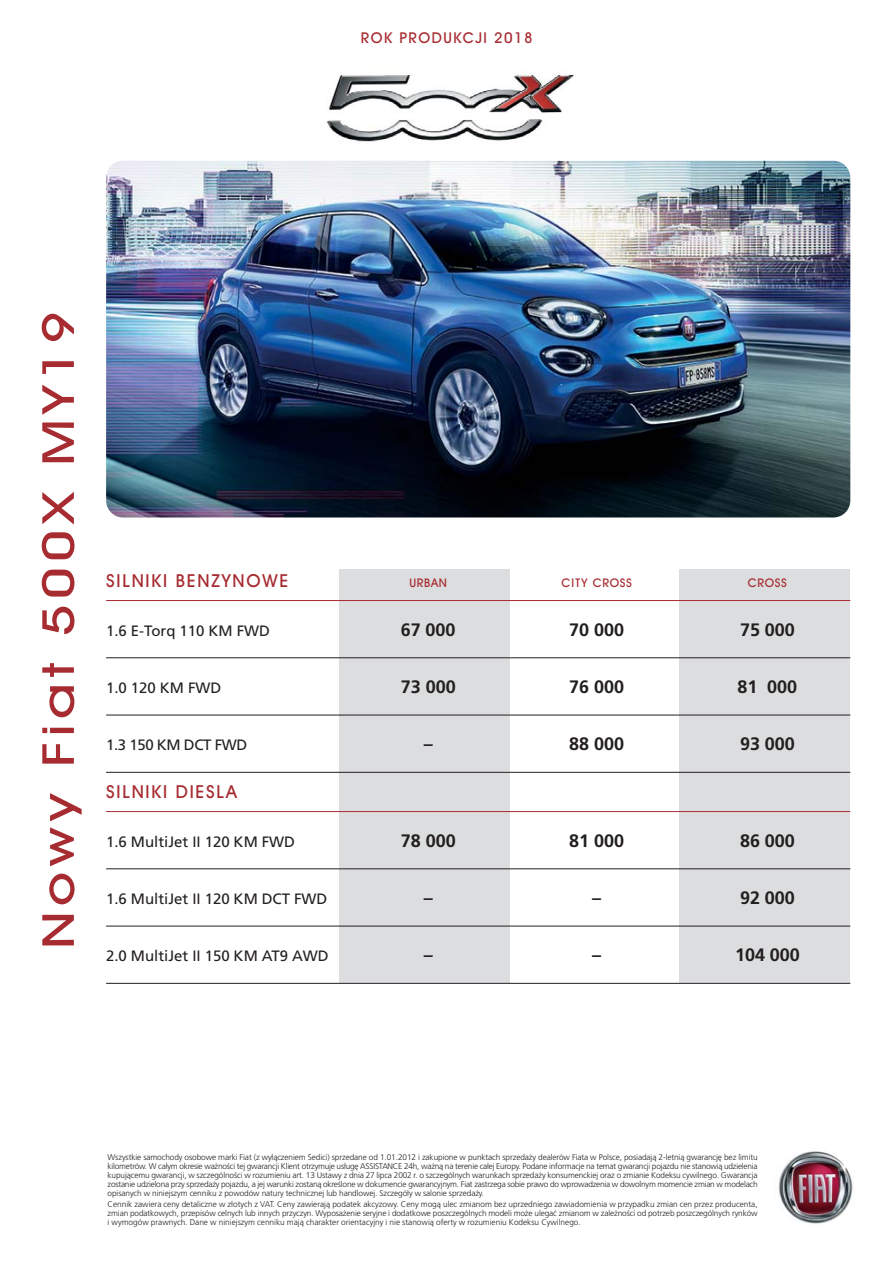
<style>
.page{position:relative;width:893px;height:1263px;background:#fff}
.page>*{position:absolute;margin:0;border:0;box-sizing:border-box;transform-origin:0 0}
.t1{font:500 44.4px "Avant Garde PL";letter-spacing:.1em;color:#a72c31;scale:1.25 1}
.t2{font:700 18px "Frutiger LT Pl";color:#231f20}
.t3{font:500 18px "Avant Garde PL";letter-spacing:.1em;color:#a72c31}
.t4{font:15px "Frutiger LT Pl";color:#231f20}
.t5{font:500 15px "Avant Garde PL";letter-spacing:.1em;color:#a72c31}
.t6{font:15px "Frutiger LT Pl";letter-spacing:-.025em;color:#231f20}
.t7{font:500 12px "Avant Garde PL";letter-spacing:.05em;color:#a72c31}
.t8{font:300 8.25px/9px "Frutiger LT Pl";letter-spacing:-.01em;color:#231f20;text-align:justify}
</style>
<div class="page">
<img style="left:106px;top:161px;width:744px;height:356px;border-radius:17px">
<img style="left:326px;top:74px;width:248px;height:68px">
<img style="left:778px;top:1151px;width:75px;height:73px">
<div style="left:339px;top:569px;width:170px;height:414px;background:#dcddde"></div>
<div style="left:680px;top:569px;width:170px;height:414px;background:#dcddde"></div>
<hr style="left:106px;top:600px;width:744px;height:1px;background:#a72c31">
<hr style="left:106px;top:657px;width:744px;height:1px;background:#231f20">
<hr style="left:106px;top:715px;width:744px;height:1px;background:#231f20">
<hr style="left:106px;top:772px;width:744px;height:1px;background:#231f20">
<hr style="left:106px;top:811px;width:744px;height:1px;background:#a72c31">
<hr style="left:106px;top:868px;width:744px;height:1px;background:#231f20">
<hr style="left:106px;top:926px;width:744px;height:1px;background:#231f20">
<hr style="left:106px;top:983px;width:744px;height:1px;background:#231f20">
<h3 class="t5" style="left:361px;top:32px;width:173px">ROK PRODUKCJI 2018</h3>
<h1 class="t1" style="left:42px;top:949px;width:511px;rotate:-90deg">Nowy Fiat 500X MY19</h1>
<h2 class="t3" style="left:106px;top:575px;width:184px">SILNIKI BENZYNOWE</h2>
<h3 class="t7" style="left:409px;top:579px;width:39px">URBAN</h3>
<h3 class="t7" style="left:561px;top:579px;width:72px">CITY CROSS</h3>
<h3 class="t7" style="left:748px;top:579px;width:41px">CROSS</h3>
<h3 class="t4" style="left:106px;top:624px;width:165px">1.6 E-Torq 110 KM FWD</h3>
<h2 class="t2" style="left:401px;top:622px;width:56px">67 000</h2>
<h2 class="t2" style="left:569px;top:622px;width:56px">70 000</h2>
<h2 class="t2" style="left:740px;top:622px;width:56px">75 000</h2>
<h3 class="t4" style="left:106px;top:682px;width:117px">1.0 120 KM FWD</h3>
<h2 class="t2" style="left:401px;top:679px;width:56px">73 000</h2>
<h2 class="t2" style="left:569px;top:679px;width:56px">76 000</h2>
<h2 class="t2" style="left:738px;top:679px;width:61px">81 000</h2>
<h3 class="t6" style="left:106px;top:739px;width:143px">1.3 150 KM DCT FWD</h3>
<h2 class="t2" style="left:424px;top:737px;width:10px">–</h2>
<h2 class="t2" style="left:569px;top:737px;width:56px">88 000</h2>
<h2 class="t2" style="left:740px;top:737px;width:56px">93 000</h2>
<h2 class="t3" style="left:106px;top:786px;width:133px">SILNIKI DIESLA</h2>
<h3 class="t4" style="left:106px;top:835px;width:190px">1.6 MultiJet II 120 KM FWD</h3>
<h2 class="t2" style="left:401px;top:833px;width:56px">78 000</h2>
<h2 class="t2" style="left:569px;top:833px;width:56px">81 000</h2>
<h2 class="t2" style="left:740px;top:833px;width:56px">86 000</h2>
<h3 class="t4" style="left:106px;top:893px;width:223px">1.6 MultiJet II 120 KM DCT FWD</h3>
<h2 class="t2" style="left:424px;top:890px;width:10px">–</h2>
<h2 class="t2" style="left:592px;top:890px;width:10px">–</h2>
<h2 class="t2" style="left:740px;top:890px;width:56px">92 000</h2>
<h3 class="t4" style="left:106px;top:950px;width:224px">2.0 MultiJet II 150 KM AT9 AWD</h3>
<h2 class="t2" style="left:424px;top:948px;width:10px">–</h2>
<h2 class="t2" style="left:592px;top:948px;width:10px">–</h2>
<h2 class="t2" style="left:735px;top:948px;width:66px">104 000</h2>
<p class="t8" style="left:108px;top:1153px;width:651px">Wszystkie samochody osobowe marki Fiat (z wyłączeniem Sedici) sprzedane od 1.01.2012 i zakupione w punktach sprzedaży dealerów Fiata w Polsce, posiadają 2-letnią gwarancję bez limitu kilometrów. W całym okresie ważności tej gwarancji Klient otrzymuje usługę ASSISTANCE 24h, ważną na terenie całej Europy. Podane informacje na temat gwarancji pojazdu nie stanowią udzielenia kupującemu gwarancji, w szczególności w rozumieniu art. 13 Ustawy z dnia 27 lipca 2002 r. o szczególnych warunkach sprzedaży konsumenckiej oraz o zmianie Kodeksu cywilnego. Gwarancja zostanie udzielona przy sprzedaży pojazdu, a jej warunki zostaną określone w dokumencie gwarancyjnym. Fiat zastrzega sobie prawo do wprowadzenia w dowolnym momencie zmian w modelach opisanych w niniejszym cenniku z powodów natury technicznej lub handlowej. Szczegóły w salonie sprzedaży.</p>
<p class="t8" style="left:108px;top:1201px;width:651px">Cennik zawiera ceny detaliczne w złotych z VAT. Ceny zawierają podatek akcyzowy. Ceny mogą ulec zmianom bez uprzedniego zawiadomienia w przypadku zmian cen przez producenta, zmian podatkowych, przepisów celnych lub innych przyczyn. Wyposażenie seryjne i dodatkowe poszczególnych modeli może ulegać zmianom w zależności od potrzeb poszczególnych rynków i wymogów prawnych. Dane w niniejszym cenniku mają charakter orientacyjny i nie stanowią oferty w rozumieniu Kodeksu Cywilnego.</p>
</div>
